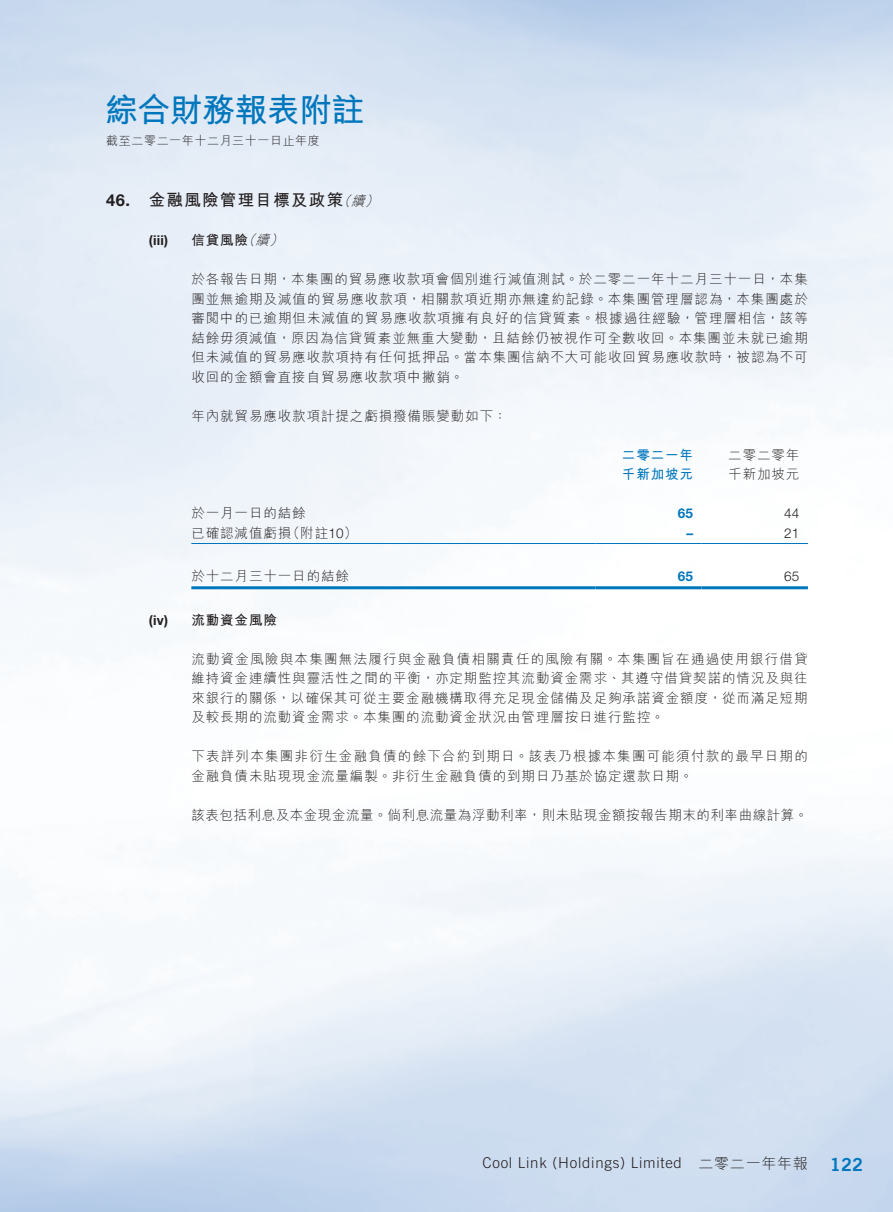
<style>
.page{position:relative;width:893px;height:1212px;background:#fff}
.page>*{position:absolute;margin:0;border:0;box-sizing:border-box;transform-origin:0 0}
.t1{font:700 33px "M Hei HK";letter-spacing:-.02em;color:#0077bd}
.t2{font:18px "Trade Gothic LT Std Bd 2";color:#0077bd}
.t3{font:700 16.5px "M Hei HK";letter-spacing:.08em;color:#231f20}
.t4{font:700 16.5px "Helvetica Neue";color:#231f20}
.t5{font:300 15px "Trade Gothic LT Std";letter-spacing:.05em;color:#231f20}
.t6{font:300 15px "M Hei HK";letter-spacing:.05em;color:#231f20}
.t7{font:300 13.5px/19.5px "M Hei HK";letter-spacing:.07em;color:#231f20;text-align:justify}
.t8{font:300 13.5px/19.5px "M Hei HK";letter-spacing:.095em;color:#231f20}
.t9{font:300 13.5px "M Hei HK";letter-spacing:.04em;color:#231f20}
.t10{font:700 13.5px "M Hei HK";letter-spacing:.07em;color:#231f20}
.t11{font:700 13.5px "M Hei HK";letter-spacing:.07em;color:#0077bd}
.t12{font:700 13.5px "Helvetica Neue";color:#231f20}
.t13{font:italic 300 13.5px "M Hei HK";color:#231f20}
.t14{font:300 13.5px "Helvetica Neue LT Std";color:#231f20}
.t15{font:700 13.5px "Helvetica Neue";color:#0077bd}
.t16{font:300 12px "M Hei HK";letter-spacing:.05em;color:#231f20}
.s1{font-family:"Helvetica Neue LT Std"}
</style>
<div class="page">
<hr style="left:191px;top:543px;width:404px;height:1px;background:#0077bd">
<hr style="left:595px;top:543px;width:107px;height:1px;background:#0077bd">
<hr style="left:702px;top:543px;width:106px;height:1px;background:#0077bd">
<hr style="left:191px;top:586px;width:404px;height:3px;background:#0077bd">
<hr style="left:595px;top:586px;width:107px;height:3px;background:#0077bd">
<hr style="left:702px;top:586px;width:106px;height:3px;background:#0077bd">
<h1 class="t1" style="left:105px;top:86px;width:261px">綜合財務報表附註</h1>
<p class="t16" style="left:106px;top:132px;width:215px">截至二零二一年十二月三十一日止年度</p>
<p class="t4" style="left:106px;top:190px;width:25px">46.</p>
<p class="t3" style="left:149px;top:188px;width:196px">金融風險管理目標及政策</p>
<p class="t13" style="left:351px;top:192px;width:20px">續</p>
<p class="t13" style="left:337px;top:192px;width:20px">（</p>
<p class="t13" style="left:365px;top:192px;width:20px">(</p>
<p class="t12" style="left:149px;top:232px;width:21px">(iii)</p>
<p class="t12" style="left:149px;top:612px;width:21px">i v( )</p>
<p class="t13" style="left:256px;top:231px;width:20px">續</p>
<p class="t13" style="left:242px;top:231px;width:20px">（</p>
<p class="t13" style="left:269px;top:231px;width:20px">(</p>
<p class="t10" style="left:191px;top:230px;width:58px">信貸風險</p>
<p class="t7" style="left:191px;top:269px;width:618px">於各報告日期，本集團的貿易應收款項會個別進行減值測試。於二零二一年十二月三十一日，本集團並無逾期及減值的貿易應收款項，相關款項近期亦無違約記錄。本集團管理層認為，本集團處於審閱中的已逾期但未減值的貿易應收款項擁有良好的信貸質素。根據過往經驗，管理層相信，該等結餘毋須減值，原因為信貸質素並無重大變動，且結餘仍被視作可全數收回。本集團並未就已逾期但未減值的貿易應收款項持有任何抵押品。當本集團信納不大可能收回貿易應收款時，被認為不可收回的金額會直接自貿易應收款項中撇銷。</p>
<p class="t7" style="left:191px;top:405px;width:317px">年內就貿易應收款項計提之虧損撥備賬變動如下：</p>
<p class="t7" style="left:728px;top:444px;width:73px">二零二零年</p>
<p class="t11" style="left:622px;top:445px;width:73px">二零二一年</p>
<p class="t11" style="left:622px;top:464px;width:73px">千新加坡元</p>
<p class="t7" style="left:728px;top:464px;width:73px">千新加坡元</p>
<p class="t7" style="left:191px;top:503px;width:116px">於一月一日的結餘</p>
<p class="t15" style="left:678px;top:505px;width:17px">65</p>
<p class="t14" style="left:784px;top:505px;width:17px">44</p>
<p class="t7" style="left:287px;top:522px;width:72px">（附註<span class="s1">10</span>(</p>
<p class="t7" style="left:191px;top:522px;width:102px">已確認減值虧損</p>
<p class="t15" style="left:686px;top:524px;width:8px">–</p>
<p class="t14" style="left:784px;top:524px;width:17px">21</p>
<p class="t7" style="left:191px;top:566px;width:159px">於十二月三十一日的結餘</p>
<p class="t10" style="left:191px;top:610px;width:87px">流動資金風險</p>
<p class="t15" style="left:678px;top:568px;width:17px">65</p>
<p class="t14" style="left:784px;top:568px;width:17px">65</p>
<p class="t7" style="left:191px;top:649px;width:618px">流動資金風險與本集團無法履行與金融負債相關責任的風險有關。本集團旨在通過使用銀行借貸維持資金連續性與靈活性之間的平衡，亦定期監控其流動資金需求、其遵守借貸契諾的情況及與往來銀行的關係，以確保其可從主要金融機構取得充足現金儲備及足夠承諾資金額度，從而滿足短期及較長期的流動資金需求。本集團的流動資金狀況由管理層按日進行監控。</p>
<p class="t8" style="left:191px;top:746px;width:618px">下表詳列本集團非衍生金融負債的餘下合約到期日。該表乃根據本集團可能須付款的最早日期的金融負債未貼現現金流量編製。非衍生金融負債的到期日乃基於協定還款日期。</p>
<p class="t9" style="left:191px;top:805px;width:618px">該表包括利息及本金現金流量。倘利息流量為浮動利率，則未貼現金額按報告期末的利率曲線計算。</p>
<p class="t5" style="left:482px;top:1154px;width:201px">Cool Link (Holdings) Limited</p>
<p class="t6" style="left:698px;top:1153px;width:111px">二零二一年年報</p>
<h2 class="t2" style="left:830px;top:1153px;width:35px">122</h2>
</div>
